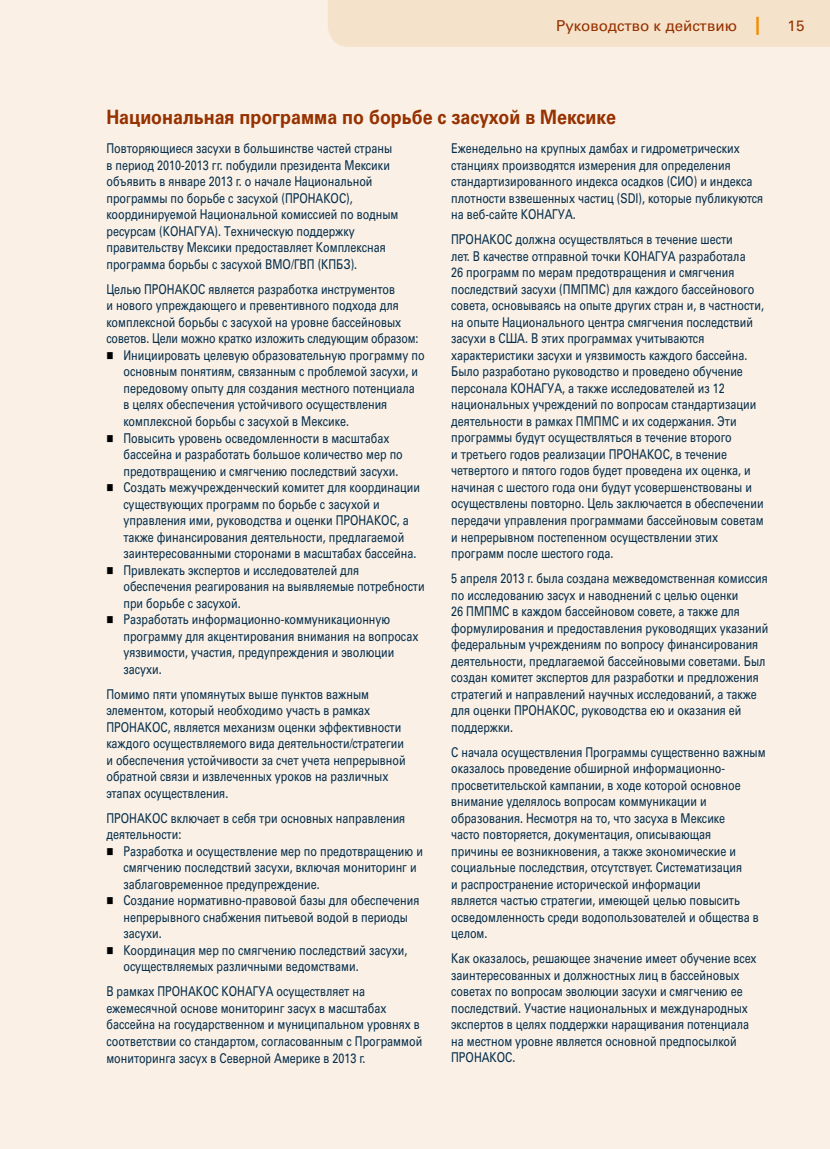
<style>
.page{position:relative;width:830px;height:1149px;background:#fff}
.page>*{position:absolute;margin:0;border:0;box-sizing:border-box;transform-origin:0 0}
.case_study_heading{font:700 19.8px "Univers LTCYR";color:#963100;scale:.9 1}
.title_of_flyer{font:15px "Univers LTCYR";color:#963100}
.box_text{font:13.5px/16.5px "Univers LTCYR";color:#042d4b;scale:.8 1}
.s1{font-weight:700;font-size:18px;color:#f18e00}
.s2{color:#000}
</style>
<div class="page">
<div style="left:0;top:0;width:829px;height:1148px;background:#faf0e5"></div>
<div style="left:328px;top:0;width:501px;height:47px;background:#f5e2ca"></div>
<p class="title_of_flyer" style="left:556px;top:16px;width:205px">Руководство к действию <span class="s1">|</span></p>
<p class="title_of_flyer" style="left:787px;top:16px;width:18px">15</p>
<p class="case_study_heading" style="left:106px;top:105px;width:567px">Национальная программа по борьбе с засухой в Мексике</p>
<p class="box_text" style="left:106px;top:140px;width:366px">Повторяющиеся засухи в большинстве частей страны в период 2010-2013 гг. побудили президента Мексики объявить в январе 2013 г. о начале Национальной программы по борьбе с засухой (ПРОНАКОС), координируемой Национальной комиссией по водным ресурсам (КОНАГУА). Техническую поддержку правительству Мексики предоставляет Комплексная программа борьбы с засухой ВМО/ГВП (КПБЗ).</p>
<p class="box_text" style="left:106px;top:280px;width:391px">Целью ПРОНАКОС является разработка инструментов<br>и нового упреждающего и превентивного подхода для комплексной борьбы с засухой на уровне бассейновых советов. Цели можно кратко изложить следующим образом:</p>
<p class="box_text" style="left:123px;top:346px;width:378px;text-indent:-17px"><span class="s2">■</span> Инициировать целевую образовательную программу по основным понятиям, связанным с проблемой засухи, и передовому опыту для создания местного потенциала<br>в целях обеспечения устойчивого осуществления комплексной борьбы с засухой в Мексике.</p>
<p class="box_text" style="left:123px;top:429px;width:350px;text-indent:-17px"><span class="s2">■</span> Повысить уровень осведомленности в масштабах бассейна и разработать большое количество мер по предотвращению и смягчению последствий засухи.</p>
<p class="box_text" style="left:123px;top:478px;width:372px;text-indent:-17px"><span class="s2">■</span> Создать межучрежденческий комитет для координации существующих программ по борьбе с засухой и управления ими, руководства и оценки ПРОНАКОС, а также финансирования деятельности, предлагаемой заинтересованными сторонами в масштабах бассейна.</p>
<p class="box_text" style="left:123px;top:561px;width:378px;text-indent:-17px"><span class="s2">■</span> Привлекать экспертов и исследователей для обеспечения реагирования на выявляемые потребности при борьбе с засухой.</p>
<p class="box_text" style="left:123px;top:610px;width:370px;text-indent:-17px"><span class="s2">■</span> Разработать информационно-коммуникационную программу для акцентирования внимания на вопросах уязвимости, участия, предупреждения и эволюции засухи.</p>
<p class="box_text" style="left:106px;top:685px;width:375px">Помимо пяти упомянутых выше пунктов важным элементом, который необходимо участь в рамках ПРОНАКОС, является механизм оценки эффективности каждого осуществляемого вида деятельности/стратегии и обеспечения устойчивости за счет учета непрерывной обратной связи и извлеченных уроков на различных этапах осуществления.</p>
<p class="box_text" style="left:106px;top:809px;width:375px">ПРОНАКОС включает в себя три основных направления деятельности:</p>
<p class="box_text" style="left:123px;top:842px;width:376px;text-indent:-17px"><span class="s2">■</span> Разработка и осуществление мер по предотвращению и смягчению последствий засухи, включая мониторинг и заблаговременное предупреждение.</p>
<p class="box_text" style="left:123px;top:891px;width:371px;text-indent:-17px"><span class="s2">■</span> Создание нормативно-правовой базы для обеспечения непрерывного снабжения питьевой водой в периоды засухи.</p>
<p class="box_text" style="left:123px;top:941px;width:356px;text-indent:-17px"><span class="s2">■</span> Координация мер по смягчению последствий засухи, осуществляемых различными ведомствами.</p>
<p class="box_text" style="left:106px;top:982px;width:396px">В рамках ПРОНАКОС КОНАГУА осуществляет на ежемесячной основе мониторинг засух в масштабах бассейна на государственном и муниципальном уровнях в соответствии со стандартом, согласованным с Программой мониторинга засух в Северной Америке в 2013 г.</p>
<p class="box_text" style="left:451px;top:140px;width:391px">Еженедельно на крупных дамбах и гидрометрических станциях производятся измерения для определения стандартизированного индекса осадков (СИО) и индекса плотности взвешенных частиц (SDI), которые публикуются на веб-сайте КОНАГУА.</p>
<p class="box_text" style="left:451px;top:231px;width:392px">ПРОНАКОС должна осуществляться в течение шести<br>лет. В качестве отправной точки КОНАГУА разработала<br>26 программ по мерам предотвращения и смягчения последствий засухи (ПМПМС) для каждого бассейнового совета, основываясь на опыте других стран и, в частности, на опыте Национального центра смягчения последствий засухи в США. В этих программах учитываются характеристики засухи и уязвимость каждого бассейна.<br>Было разработано руководство и проведено обучение персонала КОНАГУА, а также исследователей из 12 национальных учреждений по вопросам стандартизации деятельности в рамках ПМПМС и их содержания. Эти программы будут осуществляться в течение второго<br>и третьего годов реализации ПРОНАКОС, в течение четвертого и пятого годов будет проведена их оценка, и начиная с шестого года они будут усовершенствованы и осуществлены повторно. Цель заключается в обеспечении передачи управления программами бассейновым советам и непрерывном постепенном осуществлении этих программ после шестого года.</p>
<p class="box_text" style="left:451px;top:569px;width:398px">5 апреля 2013 г. была создана межведомственная комиссия по исследованию засух и наводнений с целью оценки<br>26 ПМПМС в каждом бассейновом совете, а также для формулирования и предоставления руководящих указаний федеральным учреждениям по вопросу финансирования деятельности, предлагаемой бассейновыми советами. Был создан комитет экспертов для разработки и предложения стратегий и направлений научных исследований, а также для оценки ПРОНАКОС, руководства ею и оказания ей поддержки.</p>
<p class="box_text" style="left:451px;top:743px;width:394px">С начала осуществления Программы существенно важным оказалось проведение обширной информационно&shy;просветительской кампании, в ходе которой основное внимание уделялось вопросам коммуникации и образования. Несмотря на то, что засуха в Мексике<br>часто повторяется, документация, описывающая<br>причины ее возникновения, а также экономические и социальные последствия, отсутствует. Систематизация<br>и распространение исторической информации<br>является частью стратегии, имеющей целью повысить осведомленность среди водопользователей и общества в целом.</p>
<p class="box_text" style="left:451px;top:949px;width:383px">Как оказалось, решающее значение имеет обучение всех заинтересованных и должностных лиц в бассейновых советах по вопросам эволюции засухи и смягчению ее последствий. Участие национальных и международных экспертов в целях поддержки наращивания потенциала на местном уровне является основной предпосылкой ПРОНАКОС.</p>
</div>
